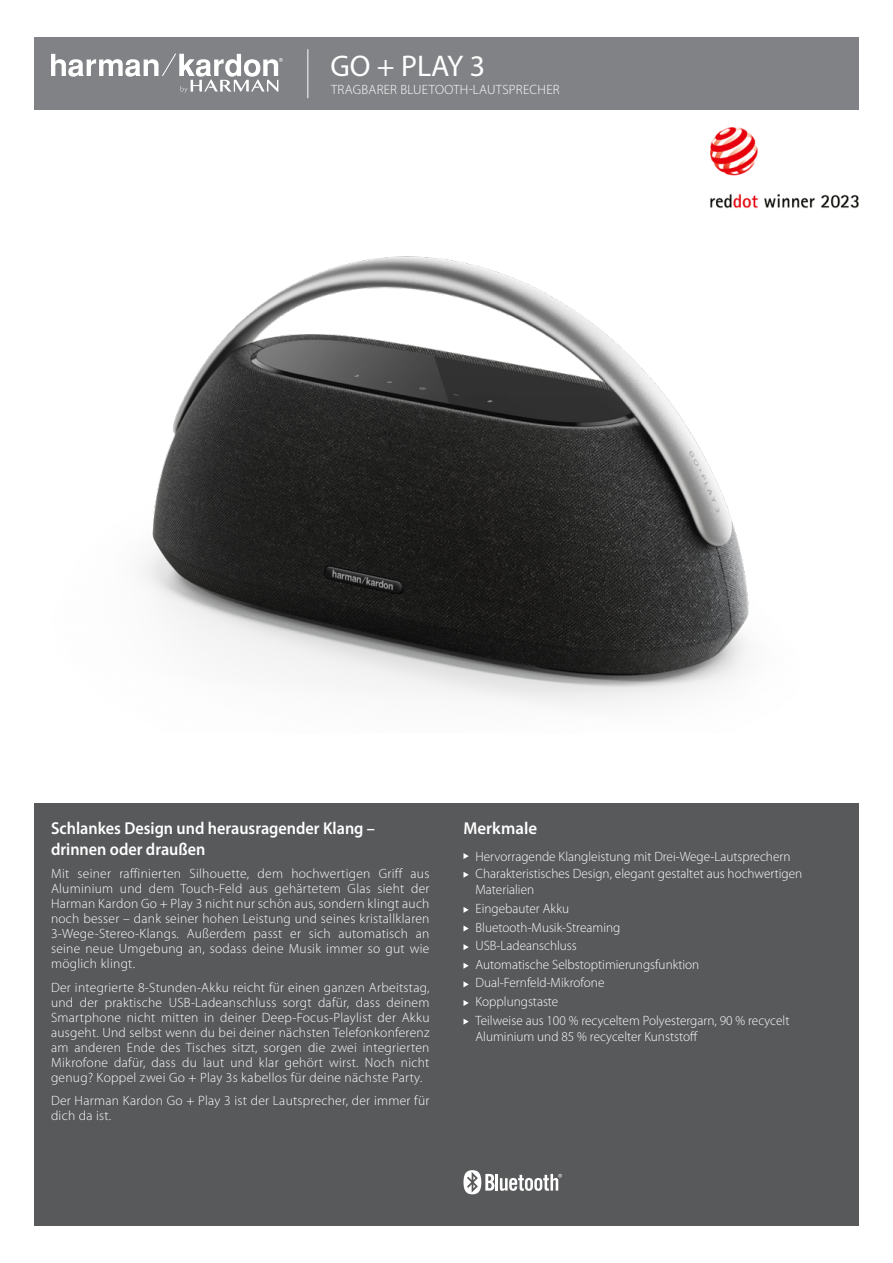
<style>
.page{position:relative;width:893px;height:1263px;background:#fff}
.page>*{position:absolute;margin:0;border:0;box-sizing:border-box;transform-origin:0 0}
.t1{font:30px "Myriad Pro";color:#fff}
.t2{font:600 17.25px/21px "Myriad Pro";color:#fff;scale:.94 1}
.t3{font:600 17.25px "Myriad Pro";color:#fff}
.t4{font:300 13.5px/15px "Myriad Pro";color:#fff;text-align:justify}
.t5{font:300 13.5px/15px "Myriad Pro";letter-spacing:.02em;color:#fff}
</style>
<div class="page">
<img style="left:143px;top:256px;width:606px;height:451px">
<div style="left:34px;top:37px;width:825px;height:72px;background:#808285"></div>
<hr style="left:307px;top:49px;width:1px;height:49px;background:#fff">
<svg style="left:51px;top:54px;width:232px;height:39px"></svg>
<div style="left:34px;top:804px;width:825px;height:422px;background:#58595b"></div>
<svg style="left:463px;top:853px;width:6px;height:6px"></svg>
<svg style="left:463px;top:872px;width:6px;height:6px"></svg>
<svg style="left:463px;top:907px;width:6px;height:6px"></svg>
<svg style="left:463px;top:925px;width:6px;height:6px"></svg>
<svg style="left:463px;top:944px;width:6px;height:6px"></svg>
<svg style="left:463px;top:963px;width:6px;height:6px"></svg>
<svg style="left:463px;top:981px;width:6px;height:6px"></svg>
<svg style="left:463px;top:1000px;width:6px;height:6px"></svg>
<svg style="left:463px;top:1018px;width:6px;height:7px"></svg>
<svg style="left:463px;top:1170px;width:31px;height:24px"></svg>
<hr style="left:495px;top:1174px;width:3px;height:16px;background:#fff">
<svg style="left:500px;top:1174px;width:62px;height:17px"></svg>
<img style="left:710px;top:127px;width:149px;height:82px">
<h1 class="t1" style="left:330px;top:48px;width:156px">GO + PLAY 3</h1>
<p class="t5" style="left:331px;top:82px;width:230px">TRAGBARER BLUETOOTH-LAUTSPRECHER</p>
<p class="t2" style="left:51px;top:817px;width:346px">Schlankes Design und herausragender Klang – drinnen oder draußen</p>
<p class="t4" style="left:51px;top:866px;width:380px">Mit seiner raffinierten Silhouette, dem hochwertigen Griff aus Aluminium und dem Touch-Feld aus gehärtetem Glas sieht der Harman Kardon Go + Play 3 nicht nur schön aus, sondern klingt auch noch besser – dank seiner hohen Leistung und seines kristallklaren 3-Wege-Stereo-Klangs. Außerdem passt er sich automatisch an seine neue Umgebung an, sodass deine Musik immer so gut wie möglich klingt.</p>
<p class="t4" style="left:51px;top:980px;width:380px">Der integrierte 8-Stunden-Akku reicht für einen ganzen Arbeitstag, und der praktische USB-Ladeanschluss sorgt dafür, dass deinem Smartphone nicht mitten in deiner Deep-Focus-Playlist der Akku ausgeht. Und selbst wenn du bei deiner nächsten Telefonkonferenz am anderen Ende des Tisches sitzt, sorgen die zwei integrierten Mikrofone dafür, dass du laut und klar gehört wirst. Noch nicht genug? Koppel zwei Go + Play 3s kabellos für deine nächste Party.</p>
<p class="t5" style="left:51px;top:1093px;width:380px">Der Harman Kardon Go + Play 3 ist der Lautsprecher, der immer für dich da ist.</p>
<p class="t3" style="left:463px;top:817px;width:75px">Merkmale</p>
<p class="t4" style="left:475px;top:849px;width:328px;line-height:16.5px;text-align:left">Hervorragende Klangleistung mit Drei-Wege-Lautsprechern<br>Charakteristisches Design, elegant gestaltet aus hochwertigen<br>Materialien</p>
<p class="t4" style="left:475px;top:899px;width:315px;line-height:18.6px;text-align:left">Eingebauter Akku<br>Bluetooth-Musik-Streaming<br>USB-Ladeanschluss<br>Automatische Selbstoptimierungsfunktion<br>Dual-Fernfeld-Mikrofone<br>Kopplungstaste<br>Teilweise aus 100 % recyceltem Polyestergarn, 90 % recycelt</p>
<p class="t4" style="left:475px;top:1029px;width:224px">Aluminium und 85 % recycelter Kunststoff</p>
</div>
